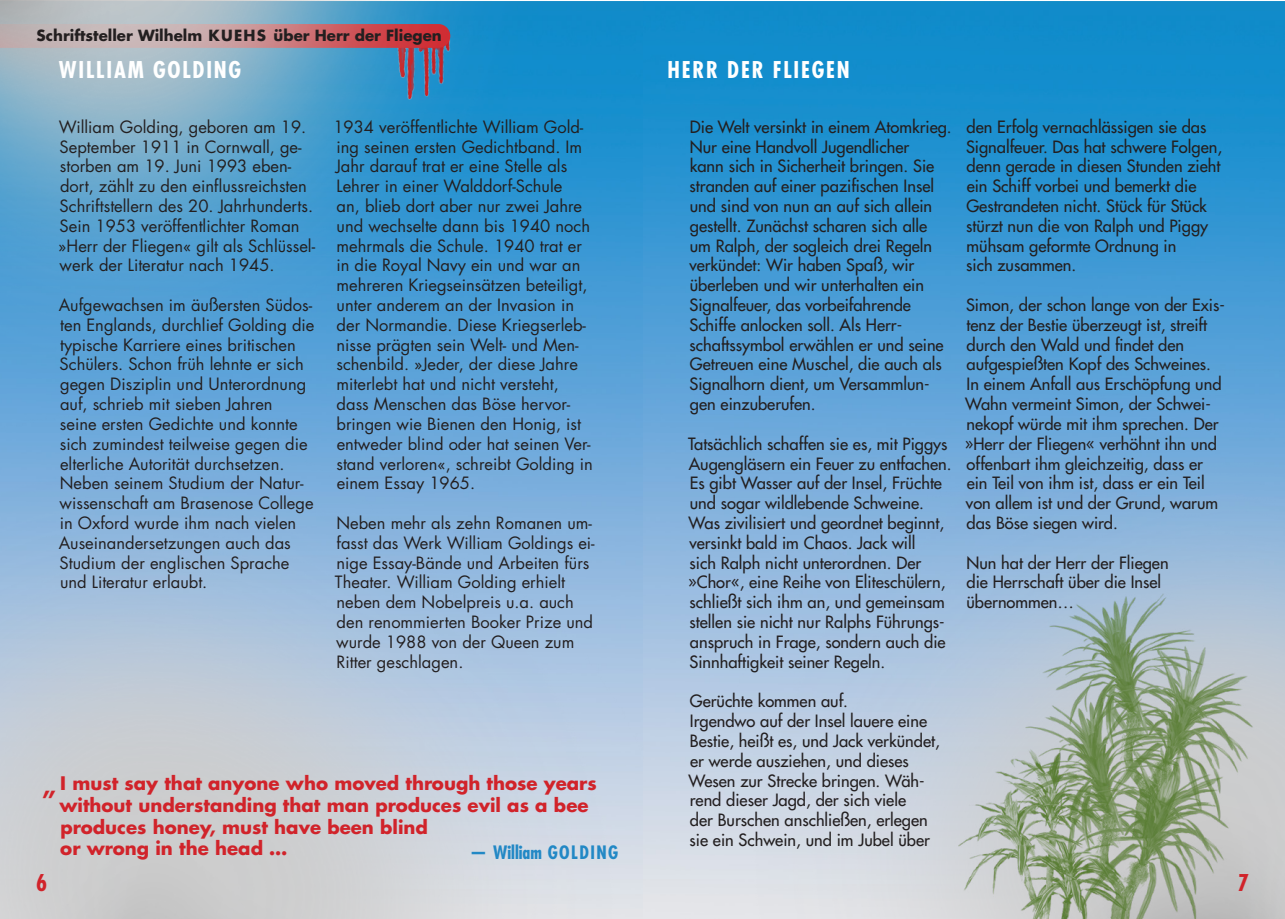
<style>
.page{position:relative;width:1285px;height:919px;background:#fff}
.page>*{position:absolute;margin:0;border:0;box-sizing:border-box;transform-origin:0 0}
.t1{font:700 condensed 22.5px "Futura Std";letter-spacing:.08em;color:#fff}
.t2{font:700 condensed 22.5px "Futura Std";color:#d1232a}
.t3{font:700 22.5px "Futura Std";color:#d1232a}
.t4{font:700 18.15px/21.8px "Futura Std";color:#d1232a}
.t5{font:700 condensed 18px "Futura Std";letter-spacing:.04em;color:#2288c5}
.t6{font:500 16.5px/19.8px "Futura Std";color:#231f20}
.t7{font:16.5px/19.8px "Futura Std";color:#231f20}
.t8{font:700 15px "Futura Std";color:#231f20}
</style>
<div class="page">
<img style="left:643px;top:1px;width:641px;height:917px">
<img style="left:724px;top:264px;width:164px;height:654px">
<img style="left:0;top:0;width:850px;height:509px">
<img style="left:888px;top:30px;width:396px;height:888px">
<p class="t8" style="left:37px;top:25px;width:406px">Schriftsteller Wilhelm KUEHS über Herr der Fliegen</p>
<p class="t1" style="left:59px;top:56px;width:184px">WILLIAM GOLDING</p>
<p class="t7" style="left:58px;top:117px;width:258px">William Golding, geboren am 19.<br>September 1911 in Cornwall, ge&shy;storben am 19. Juni 1993 eben&shy;dort, zählt zu den einflussreichsten Schriftstellern des 20. Jahrhunderts.<br>Sein 1953 veröffentlichter Roman »Herr der Fliegen« gilt als Schlüssel&shy;werk der Literatur nach 1945.</p>
<p class="t7" style="left:59px;top:295px;width:257px">Aufgewachsen im äußersten Südos&shy;ten Englands, durchlief Golding die typische Karriere eines britischen Schülers. Schon früh lehnte er sich gegen Disziplin und Unterordnung auf, schrieb mit sieben Jahren<br>seine ersten Gedichte und konnte sich zumindest teilweise gegen die elterliche Autorität durchsetzen.<br>Neben seinem Studium der Natur&shy;wissenschaft am Brasenose College in Oxford wurde ihm nach vielen Auseinandersetzungen auch das Studium der englischen Sprache und Literatur erlaubt.</p>
<p class="t7" style="left:333px;top:117px;width:261px">1934 veröffentlichte William Gold&shy;ing seinen ersten Gedichtband. Im Jahr darauf trat er eine Stelle als Lehrer in einer Walddorf-Schule<br>an, blieb dort aber nur zwei Jahre und wechselte dann bis 1940 noch mehrmals die Schule. 1940 trat er in die Royal Navy ein und war an mehreren Kriegseinsätzen beteiligt, unter anderem an der Invasion in der Normandie. Diese Kriegserleb&shy;nisse prägten sein Welt- und Men&shy;schenbild. »Jeder, der diese Jahre miterlebt hat und nicht versteht,<br>dass Menschen das Böse hervor&shy;bringen wie Bienen den Honig, ist entweder blind oder hat seinen Ver&shy;stand verloren«, schreibt Golding in einem Essay 1965.</p>
<p class="t7" style="left:335px;top:513px;width:261px">Neben mehr als zehn Romanen um&shy;fasst das Werk William Goldings ei&shy;nige Essay-Bände und Arbeiten fürs<br>Theater. William Golding erhielt neben dem Nobelpreis u.a. auch den renommierten Booker Prize und wurde 1988 von der Queen zum<br>Ritter geschlagen.</p>
<p class="t4" style="left:59px;top:771px;width:539px">I must say that anyone who moved through those years without understanding that man produces evil as a bee produces honey, must have been blind<br>or wrong in the head …</p>
<p class="t3" style="left:43px;top:771px;width:15px">„</p>
<p class="t5" style="left:469px;top:841px;width:150px">— William GOLDING</p>
<p class="t1" style="left:667px;top:56px;width:184px">HERR DER FLIEGEN</p>
<p class="t6" style="left:689px;top:117px;width:264px">Die Welt versinkt in einem Atomkrieg.<br>Nur eine Handvoll Jugendlicher<br>kann sich in Sicherheit bringen. Sie stranden auf einer pazifischen Insel und sind von nun an auf sich allein gestellt. Zunächst scharen sich alle um Ralph, der sogleich drei Regeln verkündet: Wir haben Spaß, wir überleben und wir unterhalten ein Signalfeuer, das vorbeifahrende Schiffe anlocken soll. Als Herr&shy;schaftssymbol erwählen er und seine Getreuen eine Muschel, die auch als Signalhorn dient, um Versammlun&shy;gen einzuberufen.</p>
<p class="t6" style="left:688px;top:434px;width:265px">Tatsächlich schaffen sie es, mit Piggys Augengläsern ein Feuer zu entfachen.<br>Es gibt Wasser auf der Insel, Früchte und sogar wildlebende Schweine.<br>Was zivilisiert und geordnet beginnt, versinkt bald im Chaos. Jack will<br>sich Ralph nicht unterordnen. Der »Chor«, eine Reihe von Eliteschülern, schließt sich ihm an, und gemeinsam stellen sie nicht nur Ralphs Führungs&shy;anspruch in Frage, sondern auch die Sinnhaftigkeit seiner Regeln.</p>
<p class="t6" style="left:688px;top:691px;width:253px">Gerüchte kommen auf.<br>Irgendwo auf der Insel lauere eine<br>Bestie, heißt es, und Jack verkündet, er werde ausziehen, und dieses<br>Wesen zur Strecke bringen. Wäh&shy;rend dieser Jagd, der sich viele<br>der Burschen anschließen, erlegen sie ein Schwein, und im Jubel über</p>
<p class="t6" style="left:965px;top:117px;width:257px">den Erfolg vernachlässigen sie das<br>Signalfeuer. Das hat schwere Folgen, denn gerade in diesen Stunden zieht ein Schiff vorbei und bemerkt die<br>Gestrandeten nicht. Stück für Stück stürzt nun die von Ralph und Piggy mühsam geformte Ordnung in<br>sich zusammen.</p>
<p class="t6" style="left:964px;top:295px;width:261px">Simon, der schon lange von der Exis&shy;tenz der Bestie überzeugt ist, streift durch den Wald und findet den aufgespießten Kopf des Schweines.<br>In einem Anfall aus Erschöpfung und Wahn vermeint Simon, der Schwei&shy;nekopf würde mit ihm sprechen. Der »Herr der Fliegen« verhöhnt ihn und offenbart ihm gleichzeitig, dass er ein Teil von ihm ist, dass er ein Teil von allem ist und der Grund, warum das Böse siegen wird.</p>
<p class="t6" style="left:966px;top:552px;width:204px">Nun hat der Herr der Fliegen die Herrschaft über die Insel übernommen…</p>
<p class="t2" style="left:36px;top:868px;width:13px">6</p>
<p class="t2" style="left:1237px;top:868px;width:13px">7</p>
</div>
